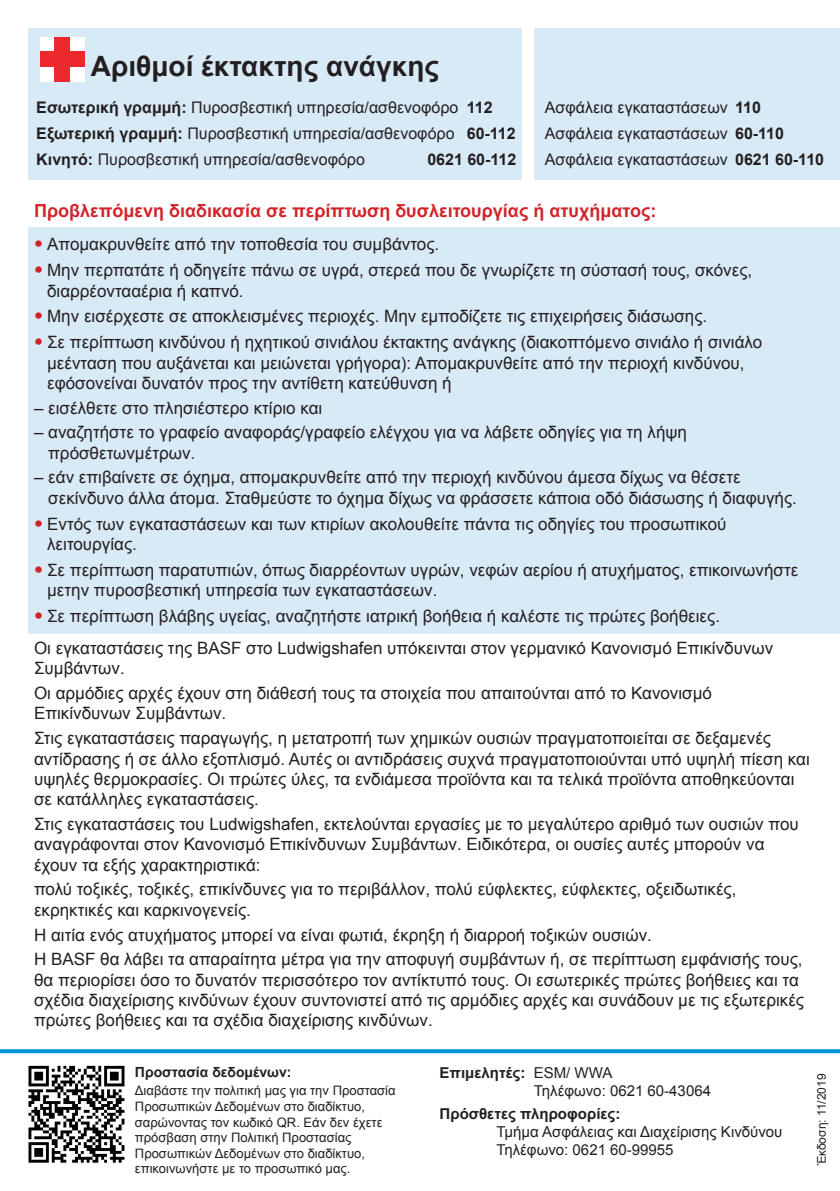
<style>
.page{position:relative;width:840px;height:1191px;background:#fff}
.page>*{position:absolute;margin:0;border:0;box-sizing:border-box;transform-origin:0 0}
.t1{font:700 28px "Arial";color:#231f20}
.t2{font:700 18px "Arial";color:#d1232a}
.t3{font:17px/20.4px "Arial";color:#231f20}
.t4{font:16px "Arial";color:#231f20}
.t5{font:700 16px "Arial";color:#231f20}
.t6{font:15px/18px "Arial";color:#231f20}
.t7{font:700 14px "Arial";color:#231f20}
.t8{font:13px/15.6px "Arial";color:#231f20}
.t9{font:12px "Arial";color:#231f20}
.s1{font-weight:700}
.s2{font-family:"Helvetica Neue LT Pro";font-stretch:condensed;font-size:18px;color:#d1232a}
</style>
<div class="page">
<div style="left:28px;top:28px;width:494px;height:152px;background:#d9eaf7"></div>
<div style="left:28px;top:227px;width:811px;height:406px;background:#d9eaf7"></div>
<div style="left:534px;top:28px;width:305px;height:152px;background:#d9eaf7"></div>
<div style="left:40px;top:37px;width:44px;height:45px;background:#fff"></div>
<div style="left:54px;top:37px;width:16px;height:45px;background:#ee292e"></div>
<div style="left:40px;top:51px;width:44px;height:16px;background:#ee292e"></div>
<img style="left:28px;top:1065px;width:97px;height:98px">
<svg style="left:0;top:1049px;width:839px;height:4px;fill:#0195d7"></svg>
<p class="t1" style="left:91px;top:48px;width:349px">Αριθμοί έκτακτης ανάγκης</p>
<p class="t4" style="left:36px;top:97px;width:457px"><span class="s1">Εσωτερική γραμμή:</span> Πυροσβεστική υπηρεσία/ασθενοφόρο <span class="s1">112</span></p>
<p class="t4" style="left:544px;top:97px;width:217px">Ασφάλεια εγκαταστάσεων <span class="s1">110</span></p>
<p class="t4" style="left:36px;top:123px;width:480px"><span class="s1">Εξωτερική γραμμή:</span> Πυροσβεστική υπηρεσία/ασθενοφόρο <span class="s1">60-112</span></p>
<p class="t4" style="left:544px;top:123px;width:240px">Ασφάλεια εγκαταστάσεων <span class="s1">60-110</span></p>
<p class="t4" style="left:36px;top:149px;width:330px"><span class="s1">Κινητό:</span> Πυροσβεστική υπηρεσία/ασθενοφόρο</p>
<p class="t5" style="left:427px;top:149px;width:90px">0621 60-112</p>
<p class="t4" style="left:544px;top:149px;width:280px">Ασφάλεια εγκαταστάσεων <span class="s1">0621 60-110</span></p>
<p class="t2" style="left:34px;top:199px;width:623px">Προβλεπόμενη διαδικασία σε περίπτωση δυσλειτουργίας ή ατυχήματος:</p>
<p class="t3" style="left:34px;top:234px;width:406px"><span class="s2">•</span> Απομακρυνθείτε από την τοποθεσία του συμβάντος.</p>
<p class="t3" style="left:47px;top:260px;width:706px;text-indent:-13px"><span class="s2">•</span> Μην περπατάτε ή οδηγείτε πάνω σε υγρά, στερεά που δε γνωρίζετε τη σύστασή τους, σκόνες, διαρρέοντααέρια ή καπνό.</p>
<p class="t3" style="left:34px;top:306px;width:674px"><span class="s2">•</span> Μην εισέρχεστε σε αποκλεισμένες περιοχές. Μην εμποδίζετε τις επιχειρήσεις διάσωσης.</p>
<p class="t3" style="left:47px;top:332px;width:716px;text-indent:-13px"><span class="s2">•</span> Σε περίπτωση κινδύνου ή ηχητικού σινιάλου έκτακτης ανάγκης (διακοπτόμενο σινιάλο ή σινιάλο μεένταση που αυξάνεται και μειώνεται γρήγορα): Απομακρυνθείτε από την περιοχή κινδύνου, εφόσονείναι δυνατόν προς την αντίθετη κατεύθυνση ή</p>
<p class="t3" style="left:34px;top:398px;width:289px">– εισέλθετε στο πλησιέστερο κτίριο και</p>
<p class="t3" style="left:48px;top:422px;width:640px;text-indent:-14px">– αναζητήστε το γραφείο αναφοράς/γραφείο ελέγχου για να λάβετε οδηγίες για τη λήψη πρόσθετωνμέτρων.</p>
<p class="t3" style="left:48px;top:467px;width:749px;text-indent:-14px">– εάν επιβαίνετε σε όχημα, απομακρυνθείτε από την περιοχή κινδύνου άμεσα δίχως να θέσετε σεκίνδυνο άλλα άτομα. Σταθμεύστε το όχημα δίχως να φράσσετε κάποια οδό διάσωσης ή διαφυγής.</p>
<p class="t3" style="left:47px;top:514px;width:680px;text-indent:-13px"><span class="s2">•</span> Εντός των εγκαταστάσεων και των κτιρίων ακολουθείτε πάντα τις οδηγίες του προσωπικού λειτουργίας.</p>
<p class="t3" style="left:47px;top:560px;width:752px;text-indent:-13px"><span class="s2">•</span> Σε περίπτωση παρατυπιών, όπως διαρρέοντων υγρών, νεφών αερίου ή ατυχήματος, επικοινωνήστε μετην πυροσβεστική υπηρεσία των εγκαταστάσεων.</p>
<p class="t3" style="left:34px;top:606px;width:687px"><span class="s2">•</span> Σε περίπτωση βλάβης υγείας, αναζητήστε ιατρική βοήθεια ή καλέστε τις πρώτες βοήθειες.</p>
<p class="t3" style="left:34px;top:638px;width:740px">Οι εγκαταστάσεις της BASF στο Ludwigshafen υπόκεινται στον γερμανικό Κανονισμό Επικίνδυνων<br>Συμβάντων.</p>
<p class="t3" style="left:34px;top:683px;width:679px">Οι αρμόδιες αρχές έχουν στη διάθεσή τους τα στοιχεία που απαιτούνται από το Κανονισμό<br>Επικίνδυνων Συμβάντων.</p>
<p class="t3" style="left:34px;top:728px;width:776px">Στις εγκαταστάσεις παραγωγής, η μετατροπή των χημικών ουσιών πραγματοποιείται σε δεξαμενές αντίδρασης ή σε άλλο εξοπλισμό. Αυτές οι αντιδράσεις συχνά πραγματοποιούνται υπό υψηλή πίεση και υψηλές θερμοκρασίες. Οι πρώτες ύλες, τα ενδιάμεσα προϊόντα και τα τελικά προϊόντα αποθηκεύονται σε κατάλληλες εγκαταστάσεις.</p>
<p class="t3" style="left:34px;top:814px;width:765px">Στις εγκαταστάσεις του Ludwigshafen, εκτελούνται εργασίες με το μεγαλύτερο αριθμό των ουσιών που αναγράφονται στον Κανονισμό Επικίνδυνων Συμβάντων. Ειδικότερα, οι ουσίες αυτές μπορούν να έχουν τα εξής χαρακτηριστικά:</p>
<p class="t3" style="left:34px;top:879px;width:703px">πολύ τοξικές, τοξικές, επικίνδυνες για το περιβάλλον, πολύ εύφλεκτες, εύφλεκτες, οξειδωτικές, εκρηκτικές και καρκινογενείς.</p>
<p class="t3" style="left:34px;top:924px;width:619px">Η αιτία ενός ατυχήματος μπορεί να είναι φωτιά, έκρηξη ή διαρροή τοξικών ουσιών.</p>
<p class="t3" style="left:34px;top:949px;width:771px">Η BASF θα λάβει τα απαραίτητα μέτρα για την αποφυγή συμβάντων ή, σε περίπτωση εμφάνισής τους, θα περιορίσει όσο το δυνατόν περισσότερο τον αντίκτυπό τους. Οι εσωτερικές πρώτες βοήθειες και τα σχέδια διαχείρισης κινδύνων έχουν συντονιστεί από τις αρμόδιες αρχές και συνάδουν με τις εξωτερικές πρώτες βοήθειες και τα σχέδια διαχείρισης κινδύνων.</p>
<p class="t7" style="left:135px;top:1062px;width:158px">Προστασία δεδομένων:</p>
<p class="t8" style="left:135px;top:1083px;width:262px">Διαβάστε την πολιτική μας για την Προστασία Προσωπικών Δεδομένων στο διαδίκτυο, σαρώνοντας τον κωδικό QR. Εάν δεν έχετε πρόσβαση στην Πολιτική Προστασίας Προσωπικών Δεδομένων στο διαδίκτυο, επικοινωνήστε με το προσωπικό μας.</p>
<p class="t6" style="left:533px;top:1063px;width:179px;text-indent:-94px"><span class="s1">Επιμελητές:</span> ESM/ WWA<br>Τηλέφωνο: 0621 60-43064</p>
<p class="t6" style="left:496px;top:1105px;width:287px;text-indent:-57px"><span class="s1">Πρόσθετες πληροφορίες:<br></span>Τμήμα Ασφάλειας και Διαχείρισης Κινδύνου<br>Τηλέφωνο: 0621 60-99955</p>
<p class="t9" style="left:813px;top:1165px;width:93px;rotate:-90deg">Έκδοση: 11/2019</p>
</div>
